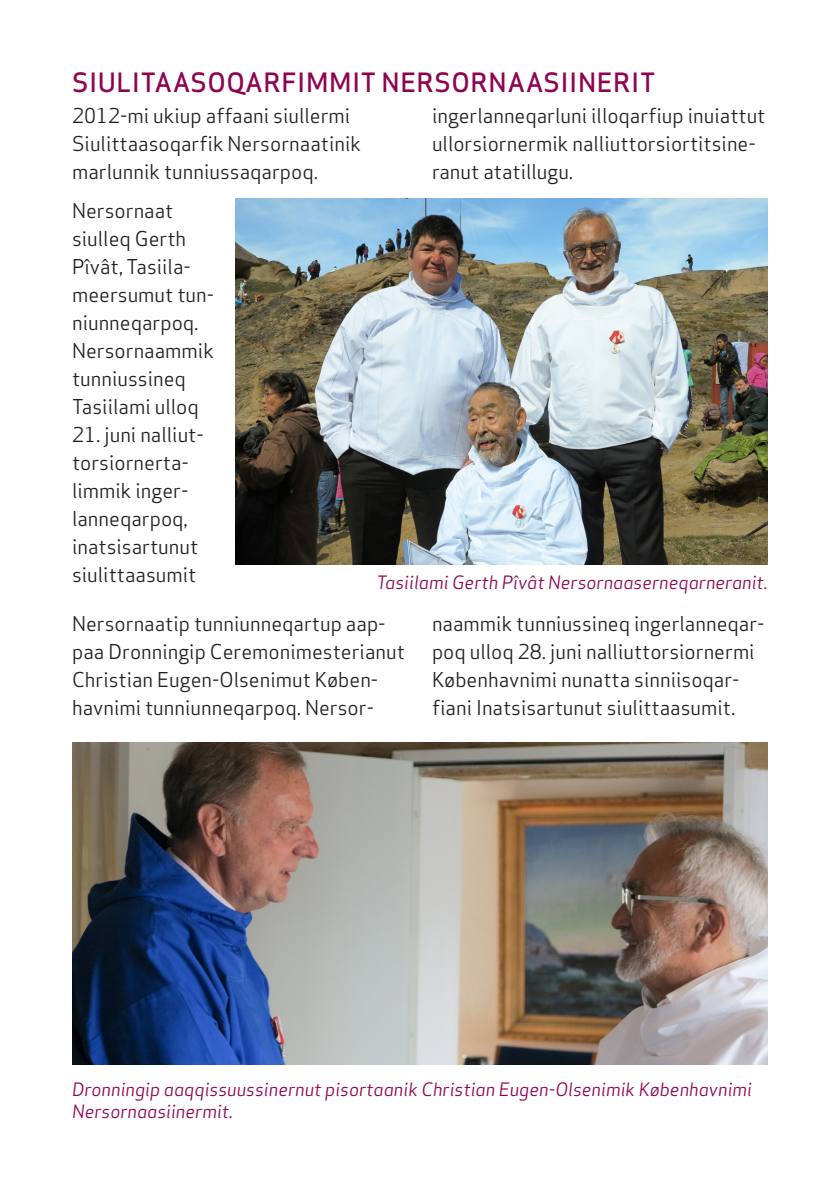
<style>
.page{position:relative;width:840px;height:1191px;background:#fff}
.page>*{position:absolute;margin:0;border:0;box-sizing:border-box;transform-origin:0 0}
.Overskrift_stor{font:500 26px "Apex Sans";letter-spacing:.02em;color:#8e0451}
.Brød{font:20px/28px "Apex Sans";color:#231f20}
.Billedtekst{font:italic 18px/22px "Apex Sans";color:#8e0451}
</style>
<div class="page">
<img style="left:235px;top:198px;width:532px;height:366px">
<img style="left:72px;top:742px;width:695px;height:322px">
<p class="Overskrift_stor" style="left:72px;top:59px;width:584px">SIULITAASOQARFIMMIT NERSORNAASIINERIT</p>
<p class="Brød" style="left:72px;top:99px;width:290px">2012-mi ukiup affaani siullermi<br>Siulittaasoqarfik Nersornaatinik marlunnik tunniussaqarpoq.</p>
<p class="Brød" style="left:72px;top:195px;width:143px">Nersornaat siulleq Gerth<br>Pîvât, Tasiila&shy;meersumut tun&shy;niunneqarpoq.<br>Nersornaammik tunniussineq<br>Tasiilami ulloq</p>
<p class="Brød" style="left:72px;top:419px;width:133px">21. juni nalliut&shy;torsiornerta&shy;limmik inger&shy;lanneqarpoq, inatsisartunut siulittaasumit</p>
<p class="Brød" style="left:432px;top:99px;width:335px">ingerlanneqarluni illoqarfiup inuiattut ullorsiornermik nalliuttorsiortitsine&shy;ranut atatillugu.</p>
<p class="Billedtekst" style="left:376px;top:570px;width:393px">Tasiilami Gerth Pîvât Nersornaaserneqarneranit.</p>
<p class="Brød" style="left:72px;top:608px;width:334px">Nersornaatip tunniunneqartup aap&shy;paa Dronningip Ceremonimesterianut Christian Eugen-Olsenimut Køben&shy;havnimi tunniunneqarpoq. Nersor-</p>
<p class="Brød" style="left:432px;top:608px;width:334px">naammik tunniussineq ingerlanneqar&shy;poq ulloq 28. juni nalliuttorsiornermi Københavnimi nunatta sinniisoqar&shy;fiani Inatsisartunut siulittaasumit.</p>
<p class="Billedtekst" style="left:72px;top:1077px;width:681px">Dronningip aaqqissuussinernut pisortaanik Christian Eugen-Olsenimik Københavnimi<br>Nersornaasiinermit.</p>
</div>
